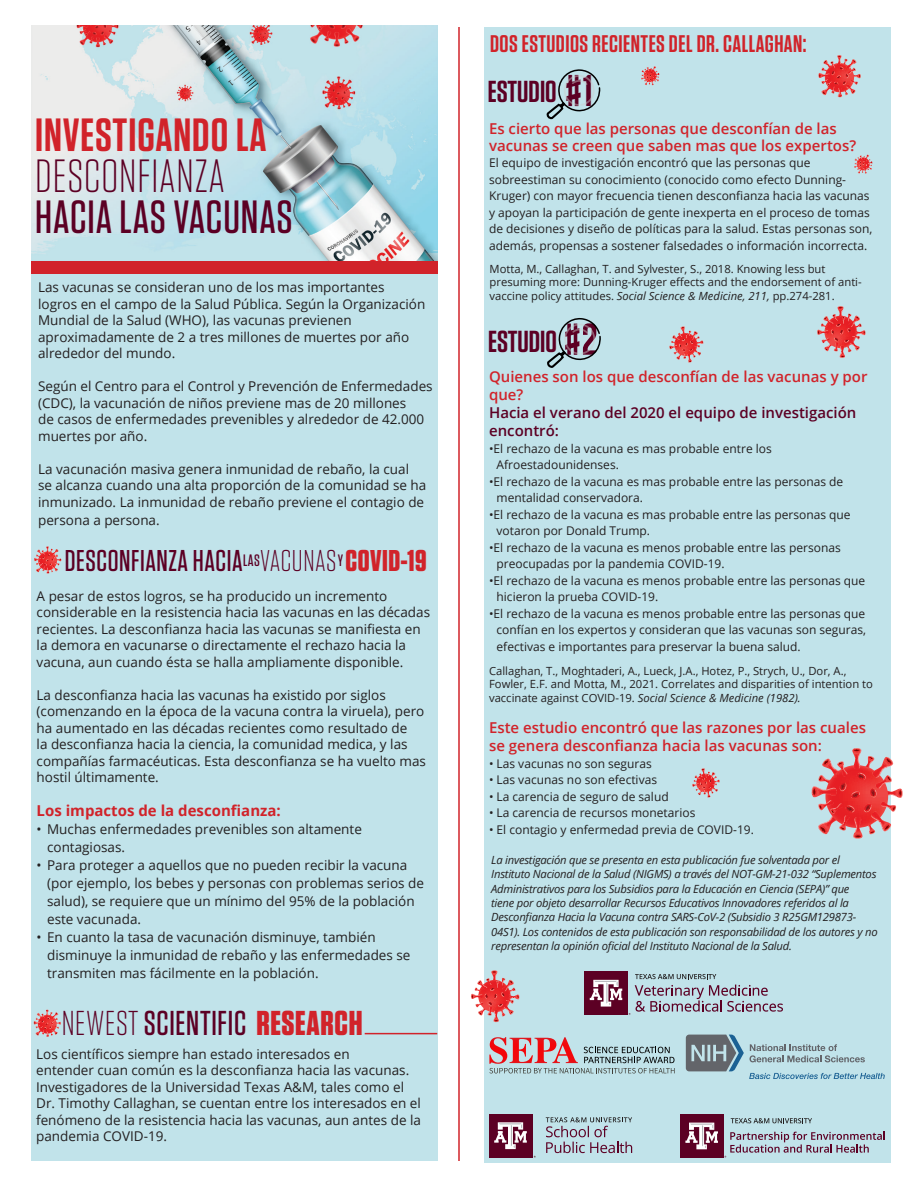
<style>
.page{position:relative;width:918px;height:1188px;background:#fff}
.page>*{position:absolute;margin:0;border:0;box-sizing:border-box;transform-origin:0 0}
.t1{font:600 46.5px/40.8px "Tungsten";letter-spacing:.02em;color:#d1232a}
.t2{font:500 46.5px "Tungsten";letter-spacing:.015em;color:#5c0024}
.t3{font:600 44.25px "Tungsten";color:#5c0024}
.t4{font:500 34.5px "Tungsten";letter-spacing:.02em;color:#5c0024}
.t5{font:600 30.3px "Tungsten";color:#5c0024}
.t6{font:500 30px "Tungsten";letter-spacing:.02em;color:#5c0024}
.t7{font:600 24px "Tungsten";letter-spacing:.02em;color:#d1232a}
.t8{font:500 16.5px "Tungsten";color:#5c0024}
.t9{font:600 15px/18px "Open Sans";color:#d1232a}
.t10{font:600 15px/18px "Open Sans";color:#5c0024}
.t11{font:700 15px "Open Sans";color:#d1232a}
.t12{font:13.5px/16.5px "Open Sans";color:#231f20}
.t13{font:12px/16.5px "Open Sans";color:#231f20}
.t14{font:italic 11.25px/14.4px "Open Sans";letter-spacing:-.02em;color:#231f20}
.t15{font:11.25px/13.5px "Open Sans";color:#231f20}
.s1{font-weight:300;color:#5c0024}
.s2{font-weight:300}
.s3{font-weight:700;color:#d1232a}
.s4{font-style:italic}
</style>
<div class="page">
<hr style="left:458px;top:27px;width:2px;height:1134px;background:#d1232a">
<div style="left:31px;top:221px;width:406px;height:940px;background:#c1e3ea"></div>
<img style="left:31px;top:26px;width:406px;height:235px">
<div style="left:31px;top:261px;width:406px;height:12px;background:#d1232a"></div>
<svg style="left:34px;top:546px;width:27px;height:28px"></svg>
<hr style="left:365px;top:1033px;width:72px;height:1px;background:#d1232a">
<svg style="left:34px;top:1010px;width:27px;height:27px"></svg>
<div style="left:484px;top:27px;width:406px;height:1135px;background:#c1e3ea"></div>
<div style="left:584px;top:971px;width:44px;height:44px;background:#5c0024"></div>
<svg style="left:590px;top:980px;width:32px;height:27px"></svg>
<svg style="left:635px;top:974px;width:81px;height:5px"></svg>
<svg style="left:629px;top:985px;width:154px;height:30px"></svg>
<svg style="left:686px;top:1035px;width:199px;height:44px"></svg>
<svg style="left:489px;top:1037px;width:186px;height:36px"></svg>
<div style="left:489px;top:1114px;width:43px;height:44px;background:#5c0024"></div>
<svg style="left:494px;top:1122px;width:33px;height:27px"></svg>
<svg style="left:546px;top:1117px;width:86px;height:36px"></svg>
<div style="left:680px;top:1114px;width:43px;height:44px;background:#5c0024"></div>
<svg style="left:685px;top:1123px;width:33px;height:26px"></svg>
<svg style="left:731px;top:1118px;width:81px;height:5px"></svg>
<svg style="left:724px;top:1132px;width:161px;height:26px"></svg>
<svg style="left:546px;top:69px;width:55px;height:51px"></svg>
<svg style="left:547px;top:318px;width:54px;height:50px"></svg>
<svg style="left:818px;top:55px;width:43px;height:42px"></svg>
<svg style="left:669px;top:326px;width:34px;height:37px"></svg>
<svg style="left:692px;top:768px;width:28px;height:30px"></svg>
<svg style="left:854px;top:155px;width:19px;height:19px"></svg>
<svg style="left:641px;top:66px;width:19px;height:19px"></svg>
<svg style="left:817px;top:306px;width:49px;height:52px"></svg>
<svg style="left:471px;top:970px;width:48px;height:52px"></svg>
<svg style="left:812px;top:748px;width:91px;height:91px"></svg>
<p class="t1" style="left:35px;top:116px;width:233px">INVESTIGANDO LA<br><span class="s1">DESCONFIANZA</span></p>
<p class="t2" style="left:35px;top:193px;width:259px">HACIA LAS VACUNAS</p>
<p class="t12" style="left:38px;top:279px;width:389px">Las vacunas se consideran uno de los mas importantes logros en el campo de la Salud Pública. Según la Organización Mundial de la Salud (WHO), las vacunas previenen aproximadamente de 2 a tres millones de muertes por año alrededor del mundo.</p>
<p class="t12" style="left:38px;top:378px;width:396px">Según el Centro para el Control y Prevención de Enfermedades (CDC), la vacunación de niños previene mas de 20 millones<br>de casos de enfermedades prevenibles y alrededor de 42.000 muertes por año.</p>
<p class="t12" style="left:38px;top:460px;width:390px">La vacunación masiva genera inmunidad de rebaño, la cual se alcanza cuando una alta proporción de la comunidad se ha inmunizado. La inmunidad de rebaño previene el contagio de</p>
<p class="t12" style="left:38px;top:511px;width:123px">persona a persona.</p>
<p class="t6" style="left:65px;top:545px;width:363px">DESCONFIANZA HACIA <span class="s2">VACUNAS</span> <span class="s3">COVID-19</span></p>
<p class="t8" style="left:243px;top:551px;width:18px">LAS</p>
<p class="t8" style="left:338px;top:551px;width:7px">Y</p>
<p class="t12" style="left:37px;top:587px;width:395px">A pesar de estos logros, se ha producido un incremento considerable en la resistencia hacia las vacunas en las décadas recientes. La desconfianza hacia las vacunas se manifiesta en la demora en vacunarse o directamente el rechazo hacia la vacuna, aun cuando ésta se halla ampliamente disponible.</p>
<p class="t12" style="left:37px;top:686px;width:391px">La desconfianza hacia las vacunas ha existido por siglos (comenzando en la época de la vacuna contra la viruela), pero ha aumentado en las décadas recientes como resultado de<br>la desconfianza hacia la ciencia, la comunidad medica, y las compañías farmacéuticas. Esta desconfianza se ha vuelto mas hostil últimamente.</p>
<p class="t11" style="left:37px;top:800px;width:246px">Los impactos de la desconfianza:</p>
<p class="t12" style="left:47px;top:820px;width:316px;line-height:18px;text-indent:-10px">• Muchas enfermedades prevenibles son altamente contagiosas.</p>
<p class="t12" style="left:47px;top:856px;width:378px;line-height:18px;text-indent:-10px">• Para proteger a aquellos que no pueden recibir la vacuna (por ejemplo, los bebes y personas con problemas serios de salud), se requiere que un mínimo del 95% de la población este vacunada.</p>
<p class="t12" style="left:47px;top:928px;width:365px;line-height:18px;text-indent:-10px">• En cuanto la tasa de vacunación disminuye, también disminuye la inmunidad de rebaño y las enfermedades se transmiten mas fácilmente en la población.</p>
<p class="t4" style="left:62px;top:1005px;width:302px"><span class="s2">NEWEST</span> SCIENTIFIC <span class="s3">RESEARCH</span></p>
<p class="t12" style="left:36px;top:1045px;width:386px">Los científicos siempre han estado interesados en<br>entender cuan común es la desconfianza hacia las vacunas.<br>Investigadores de la Universidad Texas A&amp;M, tales como el Dr. Timothy Callaghan, se cuentan entre los interesados en el fenómeno de la resistencia hacia las vacunas, aun antes de la pandemia COVID-19.</p>
<p class="t7" style="left:490px;top:31px;width:318px">DOS ESTUDIOS RECIENTES DEL DR. CALLAGHAN:</p>
<p class="t5" style="left:488px;top:75px;width:70px">ESTUDIO</p>
<p class="t3" style="left:566px;top:68px;width:28px">#1</p>
<p class="t9" style="left:489px;top:120px;width:369px;line-height:16.5px">Es cierto que las personas que desconfían de las vacunas se creen que saben mas que los expertos?</p>
<p class="t13" style="left:489px;top:154px;width:385px">El equipo de investigación encontró que las personas que sobreestiman su conocimiento (conocido como efecto Dunning-Kruger) con mayor frecuencia tienen desconfianza hacia las vacunas y apoyan la participación de gente inexperta en el proceso de tomas de decisiones y diseño de políticas para la salud. Estas personas son, además, propensas a sostener falsedades o información incorrecta.</p>
<p class="t15" style="left:490px;top:262px;width:374px">Motta, M., Callaghan, T. and Sylvester, S., 2018. Knowing less but presuming more: Dunning-Kruger effects and the endorsement of anti&shy;vaccine policy attitudes. <span class="s4">Social Science &amp; Medicine, 211,</span> pp.274-281.</p>
<p class="t5" style="left:488px;top:325px;width:70px">ESTUDIO</p>
<p class="t9" style="left:489px;top:367px;width:380px">Quienes son los que desconfían de las vacunas y por que?</p>
<p class="t10" style="left:489px;top:403px;width:369px">Hacia el verano del 2020 el equipo de investigación encontró:</p>
<p class="t13" style="left:497px;top:440px;width:277px;text-indent:-8px">•El rechazo de la vacuna es mas probable entre los<br>Afroestadounidenses.</p>
<p class="t13" style="left:497px;top:473px;width:348px;text-indent:-8px">•El rechazo de la vacuna es mas probable entre las personas de mentalidad conservadora.</p>
<p class="t13" style="left:497px;top:506px;width:356px;text-indent:-8px">•El rechazo de la vacuna es mas probable entre las personas que votaron por Donald Trump.</p>
<p class="t13" style="left:497px;top:539px;width:346px;text-indent:-8px">•El rechazo de la vacuna es menos probable entre las personas preocupadas por la pandemia COVID-19.</p>
<p class="t13" style="left:497px;top:572px;width:370px;text-indent:-8px">•El rechazo de la vacuna es menos probable entre las personas que hicieron la prueba COVID-19.</p>
<p class="t13" style="left:497px;top:605px;width:371px;text-align:justify;text-indent:-8px">•El rechazo de la vacuna es menos probable entre las personas que confían en los expertos y consideran que las vacunas son seguras, efectivas e importantes para preservar la buena salud.</p>
<p class="t15" style="left:489px;top:664px;width:385px">Callaghan, T., Moghtaderi, A., Lueck, J.A., Hotez, P., Strych, U., Dor, A.,<br>Fowler, E.F. and Motta, M., 2021. Correlates and disparities of intention to vaccinate against COVID-19. <span class="s4">Social Science &amp; Medicine (1982).</span></p>
<p class="t9" style="left:489px;top:718px;width:378px">Este estudio encontró que las razones por las cuales se genera desconfianza hacia las vacunas son:</p>
<p class="t13" style="left:489px;top:755px;width:164px">• Las vacunas no son seguras</p>
<p class="t13" style="left:489px;top:771px;width:170px">• Las vacunas no son efectivas</p>
<p class="t13" style="left:489px;top:788px;width:181px">• La carencia de seguro de salud</p>
<p class="t13" style="left:489px;top:804px;width:208px">• La carencia de recursos monetarios</p>
<p class="t13" style="left:489px;top:821px;width:266px">• El contagio y enfermedad previa de COVID-19.</p>
<p class="t14" style="left:491px;top:852px;width:388px">La investigación que se presenta en esta publicación fue solventada por el Instituto Nacional de la Salud (NIGMS) a través del NOT-GM-21-032 “Suplementos Administrativos para los Subsidios para la Educación en Ciencia (SEPA)” que<br>tiene por objeto desarrollar Recursos Educativos Innovadores referidos al la Desconfianza Hacia la Vacuna contra SARS-CoV-2 (Subsidio 3 R25GM129873- 04S1). Los contenidos de esta publicación son responsabilidad de los autores y no representan la opinión oficial del Instituto Nacional de la Salud.</p>
</div>
